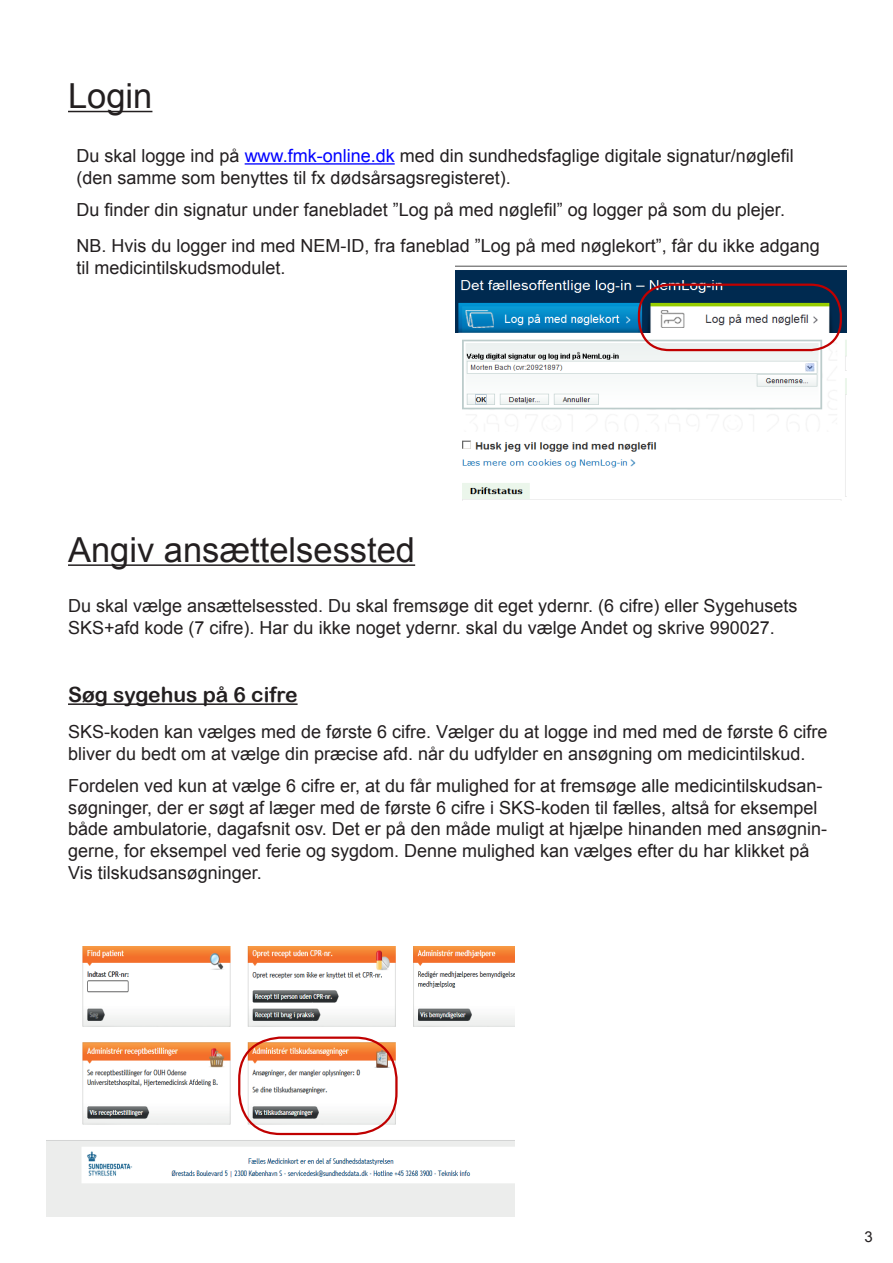
<style>
.page{position:relative;width:893px;height:1263px;background:#fff}
.page>*{position:absolute;margin:0;border:0;box-sizing:border-box;transform-origin:0 0}
.Manchet{font:34.5px "Arial";color:#231f20}
.Lille_manchet{font:21px "Arial Rounded MT Bold";color:#231f20}
.Brødtekst{font:18px/21.6px "Arial";color:#231f20}
.Side_tal{font:15px "Arial";color:#231f20}
.s1{color:#00f}
</style>
<div class="page">
<hr style="left:245px;top:163px;width:150px;height:2px;background:#00f">
<hr style="left:68px;top:703px;width:230px;height:2px;background:#231f20">
<hr style="left:68px;top:111px;width:84px;height:1px;background:#231f20">
<img style="left:455px;top:266px;width:391px;height:234px">
<div style="left:638px;top:284px;width:204px;height:67px;border:2px solid #c00000;border-radius:30px"></div>
<img style="left:47px;top:946px;width:468px;height:270px">
<div style="left:238px;top:1036px;width:160px;height:99px;border:2px solid #c00000;border-radius:41px"></div>
<hr style="left:68px;top:564px;width:347px;height:2px;background:#231f20">
<p class="Manchet" style="left:68px;top:73px;width:86px">Login</p>
<p class="Brødtekst" style="left:77px;top:145px;width:719px">Du skal logge ind på <span class="s1">www.fmk-online.dk</span> med din sundhedsfaglige digitale signatur/nøglefil (den samme som benyttes til fx dødsårsagsregisteret).</p>
<p class="Brødtekst" style="left:77px;top:199px;width:710px">Du finder din signatur under fanebladet ”Log på med nøglefil” og logger på som du plejer.</p>
<p class="Brødtekst" style="left:77px;top:235px;width:745px">NB. Hvis du logger ind med NEM-ID, fra faneblad ”Log på med nøglekort”, får du ikke adgang til medicintilskudsmodulet.</p>
<p class="Manchet" style="left:68px;top:527px;width:349px">Angiv ansættelsessted</p>
<p class="Brødtekst" style="left:68px;top:595px;width:731px">Du skal vælge ansættelsessted. Du skal fremsøge dit eget ydernr. (6 cifre) eller Sygehusets<br>SKS+afd kode (7 cifre). Har du ikke noget ydernr. skal du vælge Andet og skrive 990027.</p>
<p class="Lille_manchet" style="left:68px;top:682px;width:231px">Søg sygehus på 6 cifre</p>
<p class="Brødtekst" style="left:68px;top:721px;width:761px">SKS-koden kan vælges med de første 6 cifre. Vælger du at logge ind med med de første 6 cifre bliver du bedt om at vælge din præcise afd. når du udfylder en ansøgning om medicintilskud.</p>
<p class="Brødtekst" style="left:68px;top:775px;width:761px">Fordelen ved kun at vælge 6 cifre er, at du får mulighed for at fremsøge alle medicintilskudsan&shy;søgninger, der er søgt af læger med de første 6 cifre i SKS-koden til fælles, altså for eksempel både ambulatorie, dagafsnit osv. Det er på den måde muligt at hjælpe hinanden med ansøgnin&shy;gerne, for eksempel ved ferie og sygdom. Denne mulighed kan vælges efter du har klikket på Vis tilskudsansøgninger.</p>
<p class="Side_tal" style="left:864px;top:1227px;width:10px">3</p>
</div>
